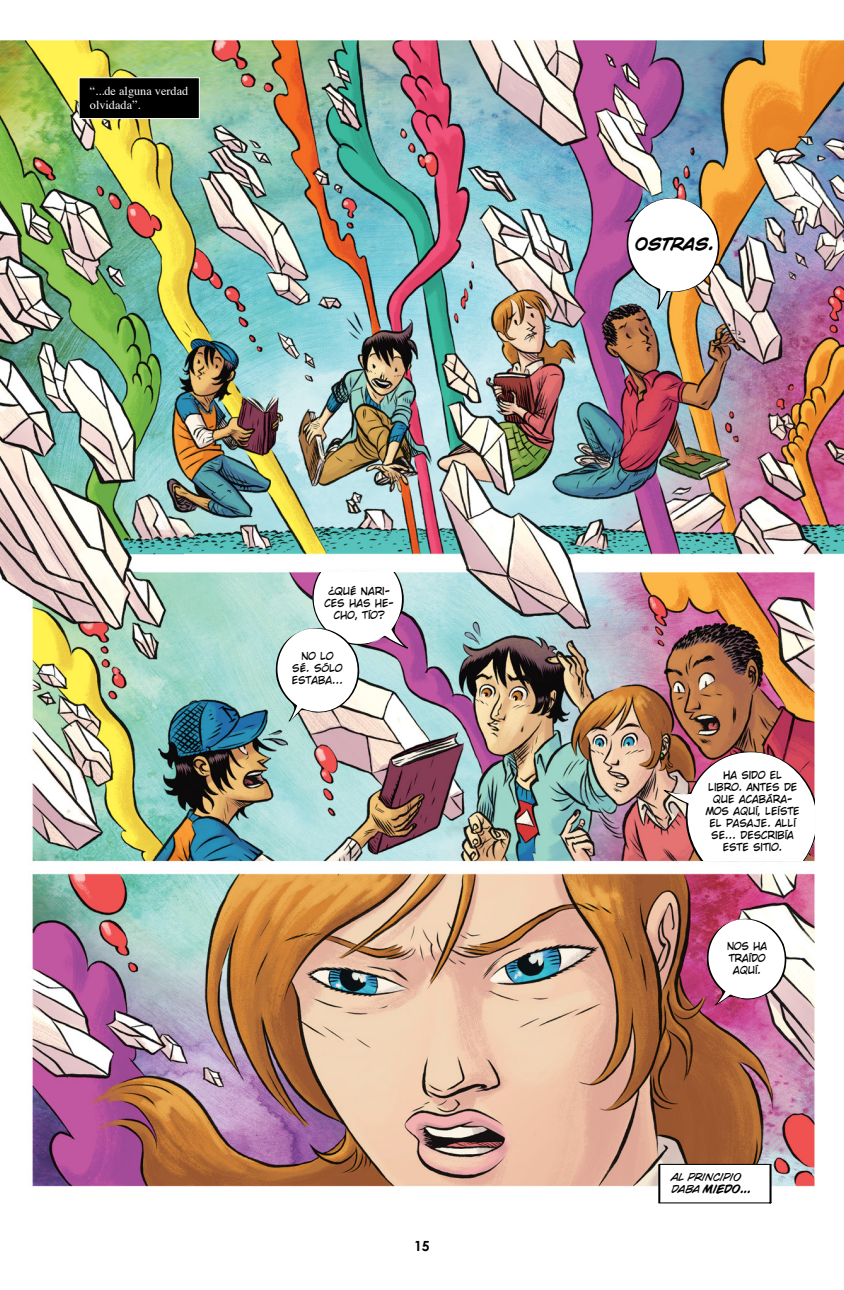
<style>
.page{position:relative;width:844px;height:1290px;background:#fff}
.page>*{position:absolute;margin:0;border:0;box-sizing:border-box;transform-origin:0 0}
.t1{font:italic 700 15.75px "CC Wild Words Int";color:#000}
.t2{font:700 14px "Century Gothic";color:#000}
.t3{font:12.25px/14px "Times";color:#fff}
.t4{font:10.5px/12.1px "CC Wild Words Int Roman";color:#000;text-align:center}
.t5{font:italic 10.5px/12.1px "CC Wild Words Int";color:#000}
.s1{font-weight:700}
</style>
<div class="page">
<img style="left:0;top:40px;width:843px;height:1147px">
<svg style="left:662px;top:743px;width:152px;height:117px"></svg>
<img style="left:620px;top:188px;width:106px;height:121px">
<svg style="left:658px;top:1163px;width:114px;height:41px"></svg>
<svg style="left:702px;top:908px;width:91px;height:102px"></svg>
<svg style="left:271px;top:572px;width:137px;height:151px"></svg>
<div style="left:79px;top:77px;width:121px;height:42px;background:#000;border:1px solid #fff"></div>
<p class="t3" style="left:90px;top:82px;width:100px">“...de alguna verdad olvidada”.</p>
<p class="t4" style="left:324px;top:585px;width:71px">¿QUÉ NARI-<br>CES HAS HE-<br>CHO, TÍO?</p>
<p class="t4" style="left:292px;top:650px;width:53px">NO LO<br>SÉ. SÓLO<br>ESTABA...</p>
<h2 class="t2" style="left:414px;top:1236px;width:17px">15</h2>
<h1 class="t1" style="left:635px;top:235px;width:80px">OSTRAS.</h1>
<p class="t4" style="left:705px;top:769px;width:95px">HA SIDO EL<br>LIBRO. ANTES DE<br>QUE ACABÁRA-<br>MOS AQUÍ, LEÍSTE<br>EL PASAJE. ALLÍ<br>SE... DESCRIBÍA<br>ESTE SITIO.</p>
<p class="t4" style="left:726px;top:940px;width:42px">NOS HA<br>TRAÍDO<br>AQUÍ.</p>
<p class="t5" style="left:671px;top:1171px;width:81px">AL PRINCIPIO<br>DABA <span class="s1">MIEDO...</span></p>
</div>
